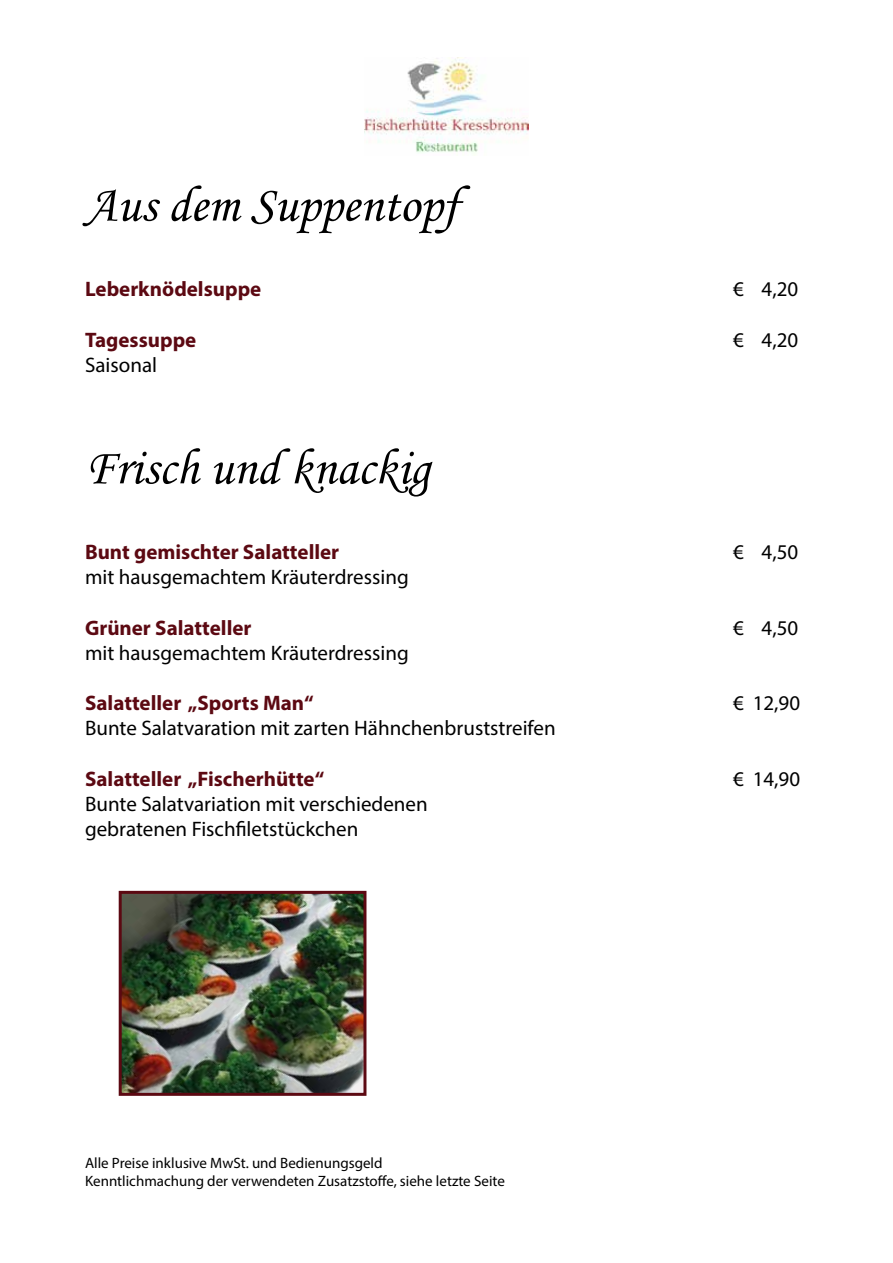
<style>
.page{position:relative;width:893px;height:1263px;background:#fff}
.page>*{position:absolute;margin:0;border:0;box-sizing:border-box;transform-origin:0 0}
.t1{font:51px "Monotype Corsiva";color:#000}
.t2{font:21px/25.2px "Myriad Pro";color:#000}
.t3{font:700 21px "Myriad Pro";color:#5c0912}
.t4{font:15px/18px "Myriad Pro";color:#000}
</style>
<div class="page">
<img style="left:365px;top:57px;width:163px;height:96px">
<img style="left:123px;top:895px;width:239px;height:197px">
<div style="left:119px;top:891px;width:247px;height:205px;border:3px solid #5c0912"></div>
<h1 class="t1" style="left:85px;top:174px;width:375px">Aus dem Suppentopf</h1>
<p class="t3" style="left:85px;top:275px;width:178px">Leberknödelsuppe</p>
<p class="t2" style="left:733px;top:276px;width:67px">€ 4,20</p>
<p class="t3" style="left:85px;top:326px;width:113px">Tagessuppe</p>
<p class="t2" style="left:733px;top:327px;width:67px">€ 4,20</p>
<p class="t2" style="left:85px;top:352px;width:74px">Saisonal</p>
<h1 class="t1" style="left:85px;top:437px;width:346px">Frisch und knackig</h1>
<p class="t3" style="left:85px;top:538px;width:256px">Bunt gemischter Salatteller</p>
<p class="t2" style="left:733px;top:539px;width:67px">€ 4,50</p>
<p class="t2" style="left:85px;top:564px;width:325px">mit hausgemachtem Kräuterdressing</p>
<p class="t3" style="left:85px;top:614px;width:168px">Grüner Salatteller</p>
<p class="t2" style="left:733px;top:615px;width:67px">€ 4,50</p>
<p class="t2" style="left:85px;top:640px;width:325px">mit hausgemachtem Kräuterdressing</p>
<p class="t3" style="left:85px;top:689px;width:230px">Salatteller „Sports Man“</p>
<p class="t2" style="left:733px;top:690px;width:69px">€ 12,90</p>
<p class="t2" style="left:85px;top:715px;width:472px">Bunte Salatvaration mit zarten Hähnchenbruststreifen</p>
<p class="t3" style="left:85px;top:765px;width:241px">Salatteller „Fischerhütte“</p>
<p class="t2" style="left:733px;top:766px;width:69px">€ 14,90</p>
<p class="t2" style="left:85px;top:791px;width:344px">Bunte Salatvariation mit verschiedenen gebratenen Fischfiletstückchen</p>
<p class="t4" style="left:85px;top:1154px;width:421px">Alle Preise inklusive MwSt. und Bedienungsgeld<br>Kenntlichmachung der verwendeten Zusatzstoffe, siehe letzte Seite</p>
</div>
